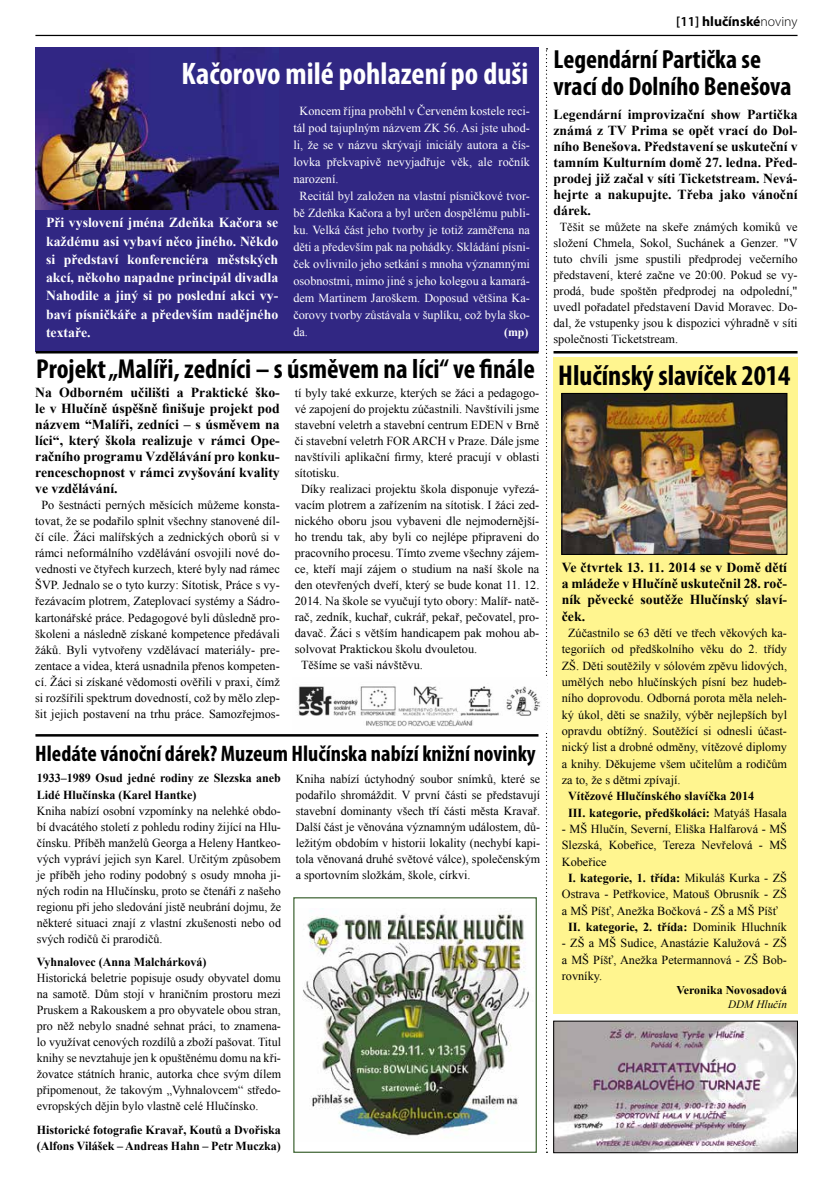
<style>
.page{position:relative;width:833px;height:1188px;background:#fff}
.page>*{position:absolute;margin:0;border:0;box-sizing:border-box;transform-origin:0 0}
.t1{font:700 condensed 31.25px "Myriad Pro";color:#fff}
.t2{font:700 condensed 28.75px "Myriad Pro";color:#000}
.t3{font:700 condensed 27.5px "Myriad Pro";color:#000}
.t4{font:700 condensed 26.25px/27.5px "Myriad Pro";color:#000}
.t5{font:700 condensed 22.5px "Myriad Pro";color:#000}
.t6{font:700 13.75px/16px "Times New Roman";color:#000;text-align:justify}
.t7{font:700 13.75px/18.2px "Times New Roman";color:#fff;text-align:justify}
.t8{font:700 13.75px "Myriad Pro";color:#000}
.t9{font:12.25px/16px "Times New Roman";color:#000;text-align:justify}
.t10{font:12.25px "Times New Roman";color:#fff}
.t11{font:700 12.25px/16px "Times New Roman";color:#000}
.t12{font:700 11.88px "Times New Roman";color:#000}
.t13{font:700 11.88px "Times New Roman";color:#fff}
.t14{font:italic 11.25px "Times New Roman";color:#000}
.s1{font-weight:600}
.s2{font-weight:300}
.s3{font-weight:400}
</style>
<div class="page">
<div style="left:35px;top:47px;width:503px;height:305px;background:#312783"></div>
<img style="left:35px;top:47px;width:243px;height:162px">
<hr style="left:35px;top:35px;width:762px;height:1px;background:#000">
<svg style="left:546px;top:48px;width:1px;height:1104px"></svg>
<hr style="left:36px;top:351px;width:502px;height:2px;background:#000">
<img style="left:298px;top:686px;width:243px;height:41px">
<hr style="left:35px;top:733px;width:503px;height:3px;background:#000">
<div style="left:553px;top:357px;width:244px;height:656px;background:#fff58f"></div>
<img style="left:564px;top:395px;width:221px;height:157px">
<div style="left:562px;top:393px;width:225px;height:161px;border:1px solid #000"></div>
<img style="left:555px;top:1022px;width:240px;height:128px">
<img style="left:302px;top:908px;width:228px;height:228px">
<div style="left:293px;top:896px;width:244px;height:256px;border:1px solid #426737"></div>
<hr style="left:553px;top:351px;width:244px;height:2px;background:#000">
<h1 class="t1" style="left:181px;top:54px;width:349px">Kačorovo milé pohlazení po duši</h1>
<p class="t7" style="left:46px;top:213px;width:234px">Při vyslovení jména Zdeňka Kačora se každému asi vybaví něco jiného. Někdo si představí konferenciéra městských akcí, někoho napadne principál divadla Nahodile a jiný si po poslední akci vy&shy;baví písničkáře a především nadějného textaře.</p>
<p class="t10" style="left:299px;top:102px;width:232px">Koncem října proběhl v Červeném kostele reci-</p>
<p class="t10" style="left:293px;top:119px;width:238px">tál pod tajuplným názvem ZK 56. Asi jste uhod-</p>
<p class="t10" style="left:293px;top:136px;width:238px">li, že se v názvu skrývají iniciály autora a čís-</p>
<p class="t10" style="left:293px;top:153px;width:238px">lovka překvapivě nevyjadřuje věk, ale ročník</p>
<p class="t10" style="left:293px;top:170px;width:47px">narození.</p>
<p class="t10" style="left:299px;top:187px;width:232px">Recitál byl založen na vlastní písničkové tvor-</p>
<p class="t10" style="left:293px;top:204px;width:238px">bě Zdeňka Kačora a byl určen dospělému publi-</p>
<p class="t10" style="left:293px;top:221px;width:238px">ku. Velká část jeho tvorby je totiž zaměřena na</p>
<p class="t10" style="left:293px;top:238px;width:238px">děti a především pak na pohádky. Skládání písni-</p>
<p class="t10" style="left:293px;top:255px;width:238px">ček ovlivnilo jeho setkání s mnoha významnými</p>
<p class="t10" style="left:293px;top:272px;width:238px">osobnostmi, mimo jiné s jeho kolegou a kamará-</p>
<p class="t10" style="left:293px;top:289px;width:238px">dem Martinem Jaroškem. Doposud většina Ka-</p>
<p class="t10" style="left:293px;top:306px;width:238px">čorovy tvorby zůstávala v šuplíku, což byla ško-</p>
<p class="t10" style="left:293px;top:323px;width:16px">da.</p>
<p class="t13" style="left:504px;top:323px;width:26px">(mp)</p>
<h3 class="t3" style="left:36px;top:351px;width:500px">Projekt „Malíři, zedníci – s úsměvem na líci“ ve finále</h3>
<p class="t6" style="left:35px;top:384px;width:246px">Na Odborném učilišti a Praktické ško&shy;le v Hlučíně úspěšně finišuje projekt pod názvem “Malíři, zedníci – s úsměvem na líci“, který škola realizuje v rámci Ope&shy;račního programu Vzdělávání pro konku&shy;renceschopnost v rámci zvyšování kvality ve vzdělávání.</p>
<p class="t9" style="left:35px;top:497px;width:246px;text-align:center">Po šestnácti perných měsících můžeme konsta&shy;tovat, že se podařilo splnit všechny stanovené díl&shy;čí cíle. Žáci malířských a zednických oborů si v rámci neformálního vzdělávání osvojili nové do&shy;vednosti ve čtyřech kurzech, které byly nad rámec ŠVP. Jednalo se o tyto kurzy: Sítotisk, Práce s vy&shy;řezávacím plotrem, Zateplovací systémy a Sádro&shy;kartonářské práce. Pedagogové byli důsledně pro&shy;školeni a následně získané kompetence předávali žáků. Byli vytvořeny vzdělávací materiály- pre&shy;zentace a videa, která usnadnila přenos kompeten&shy;cí. Žáci si získané vědomosti ověřili v praxi, čímž si rozšířili spektrum dovedností, což by mělo zlep&shy;šit jejich postavení na trhu práce. Samozřejmos-</p>
<p class="t9" style="left:295px;top:384px;width:246px">tí byly také exkurze, kterých se žáci a pedagogo-</p>
<p class="t9" style="left:295px;top:400px;width:246px">vé zapojení do projektu zúčastnili. Navštívili jsme</p>
<p class="t9" style="left:295px;top:416px;width:246px">stavební veletrh a stavební centrum EDEN v Brně</p>
<p class="t9" style="left:295px;top:432px;width:246px">či stavební veletrh FOR ARCH v Praze. Dále jsme</p>
<p class="t9" style="left:295px;top:448px;width:246px">navštívili aplikační firmy, které pracují v oblasti</p>
<p class="t9" style="left:295px;top:464px;width:46px">sítotisku.</p>
<p class="t9" style="left:301px;top:480px;width:240px">Díky realizaci projektu škola disponuje vyřezá-</p>
<p class="t9" style="left:295px;top:496px;width:246px">vacím plotrem a zařízením na sítotisk. I žáci zed-</p>
<p class="t9" style="left:295px;top:512px;width:246px">nického oboru jsou vybaveni dle nejmodernější-</p>
<p class="t9" style="left:295px;top:528px;width:246px">ho trendu tak, aby byli co nejlépe připraveni do</p>
<p class="t9" style="left:295px;top:544px;width:246px">pracovního procesu. Tímto zveme všechny zájem-</p>
<p class="t9" style="left:295px;top:560px;width:246px">ce, kteří mají zájem o studium na naší škole na</p>
<p class="t9" style="left:295px;top:576px;width:246px">den otevřených dveří, který se bude konat 11. 12.</p>
<p class="t9" style="left:295px;top:592px;width:246px">2014. Na škole se vyučují tyto obory: Malíř- natě-</p>
<p class="t9" style="left:295px;top:608px;width:246px">rač, zedník, kuchař, cukrář, pekař, pečovatel, pro-</p>
<p class="t9" style="left:295px;top:624px;width:246px">davač. Žáci s větším handicapem pak mohou ab-</p>
<p class="t9" style="left:295px;top:640px;width:184px">solvovat Praktickou školu dvouletou.</p>
<p class="t9" style="left:301px;top:656px;width:123px">Těšíme se vaši návštěvu.</p>
<h3 class="t5" style="left:35px;top:738px;width:502px">Hledáte vánoční dárek? Muzeum Hlučínska nabízí knižní novinky</h3>
<p class="t11" style="left:37px;top:769px;width:245px">1933–1989 Osud jedné rodiny ze Slezska aneb<br>Lidé Hlučínska (Karel Hantke)</p>
<p class="t9" style="left:37px;top:801px;width:245px">Kniha nabízí osobní vzpomínky na nelehké obdo&shy;bí dvacátého století z pohledu rodiny žijící na Hlu&shy;čínsku. Příběh manželů Georga a Heleny Hantkeo&shy;vých vypráví jejich syn Karel. Určitým způsobem je příběh jeho rodiny podobný s osudy mnoha ji&shy;ných rodin na Hlučínsku, proto se čtenáři z našeho regionu při jeho sledování jistě neubrání dojmu, že některé situaci znají z vlastní zkušenosti nebo od svých rodičů či prarodičů.</p>
<p class="t11" style="left:37px;top:953px;width:171px">Vyhnalovec (Anna Malchárková)</p>
<p class="t9" style="left:37px;top:969px;width:245px">Historická beletrie popisuje osudy obyvatel domu na samotě. Dům stojí v hraničním prostoru mezi Pruskem a Rakouskem a pro obyvatele obou stran, pro něž nebylo snadné sehnat práci, to znamena&shy;lo využívat cenových rozdílů a zboží pašovat. Titul knihy se nevztahuje jen k opuštěnému domu na kři&shy;žovatce státních hranic, autorka chce svým dílem připomenout, že takovým „Vyhnalovcem“ středo&shy;evropských dějin bylo vlastně celé Hlučínsko.</p>
<p class="t11" style="left:37px;top:1120px;width:245px">Historické fotografie Kravař, Koutů a Dvořiska (Alfons Vilášek – Andreas Hahn – Petr Muczka)</p>
<p class="t9" style="left:296px;top:770px;width:245px">Kniha nabízí úctyhodný soubor snímků, které se podařilo shromáždit. V první části se představují stavební dominanty všech tří části města Kravař.<br>Další část je věnována významným událostem, dů&shy;ležitým obdobím v historii lokality (nechybí kapi&shy;tola věnovaná druhé světové válce), společenským a sportovním složkám, škole, církvi.</p>
<p class="t8" style="left:676px;top:12px;width:123px"><span class="s1">[11]</span> hlučínské<span class="s2">noviny</span></p>
<h3 class="t4" style="left:553px;top:45px;width:239px">Legendární Partička se vrací do Dolního Benešova</h3>
<p class="t6" style="left:553px;top:106px;width:245px">Legendární improvizační show Partička známá z TV Prima se opět vrací do Dol&shy;ního Benešova. Představení se uskuteční v tamním Kulturním domě 27. ledna. Před&shy;prodej již začal v síti Ticketstream. Nevá&shy;hejrte a nakupujte. Třeba jako vánoční dárek.</p>
<p class="t9" style="left:553px;top:218px;width:245px;text-indent:6px">Těšit se můžete na skeře známých komiků ve složení Chmela, Sokol, Suchánek a Genzer. "V tuto chvíli jsme spustili předprodej večerního představení, které začne ve 20:00. Pokud se vy&shy;prodá, bude spoštěn předprodej na odpolední," uvedl pořadatel představení David Moravec. Do&shy;dal, že vstupenky jsou k dispozici výhradně v síti společnosti Ticketstream.</p>
<h2 class="t2" style="left:558px;top:357px;width:234px">Hlučínský slavíček 2014</h2>
<p class="t6" style="left:562px;top:558px;width:227px">Ve čtvrtek 13. 11. 2014 se v Domě dětí a mládeže v Hlučíně uskutečnil 28. roč&shy;ník pěvecké soutěže Hlučínský slaví&shy;ček.</p>
<p class="t9" style="left:562px;top:624px;width:227px;line-height:16.4px;text-indent:6px">Zúčastnilo se 63 dětí ve třech věkových ka&shy;tegoriích od předškolního věku do 2. třídy ZŠ. Děti soutěžily v sólovém zpěvu lidových, umělých nebo hlučínských písní bez hudeb&shy;ního doprovodu. Odborná porota měla neleh&shy;ký úkol, děti se snažily, výběr nejlepších byl opravdu obtížný. Soutěžící si odnesli účast&shy;nický list a drobné odměny, vítězové diplomy a knihy. Děkujeme všem učitelům a rodičům za to, že s dětmi zpívají.</p>
<p class="t11" style="left:568px;top:787px;width:220px;line-height:16.4px">Vítězové Hlučínského slavíčka 2014<br>III. kategorie, předškoláci: <span class="s3">Matyáš Hasala</span></p>
<p class="t9" style="left:562px;top:820px;width:227px">- MŠ Hlučín, Severní, Eliška Halfarová - MŠ</p>
<p class="t9" style="left:562px;top:836px;width:227px">Slezská, Kobeřice, Tereza Nevřelová - MŠ</p>
<p class="t9" style="left:562px;top:852px;width:46px">Kobeřice</p>
<p class="t11" style="left:568px;top:869px;width:220px">I. kategorie, 1. třída: <span class="s3">Mikuláš Kurka - ZŠ</span></p>
<p class="t9" style="left:562px;top:885px;width:227px">Ostrava - Petřkovice, Matouš Obrusník - ZŠ</p>
<p class="t9" style="left:562px;top:901px;width:217px">a MŠ Píšť, Anežka Bočková - ZŠ a MŠ Píšť</p>
<p class="t11" style="left:568px;top:918px;width:220px">II. kategorie, 2. třída: <span class="s3">Dominik Hluchník</span></p>
<p class="t9" style="left:562px;top:934px;width:227px">- ZŠ a MŠ Sudice, Anastázie Kalužová - ZŠ a MŠ Píšť, Anežka Petermannová - ZŠ Bob&shy;rovníky.</p>
<p class="t12" style="left:676px;top:981px;width:112px">Veronika Novosadová</p>
<p class="t14" style="left:728px;top:996px;width:61px">DDM Hlučín</p>
</div>
